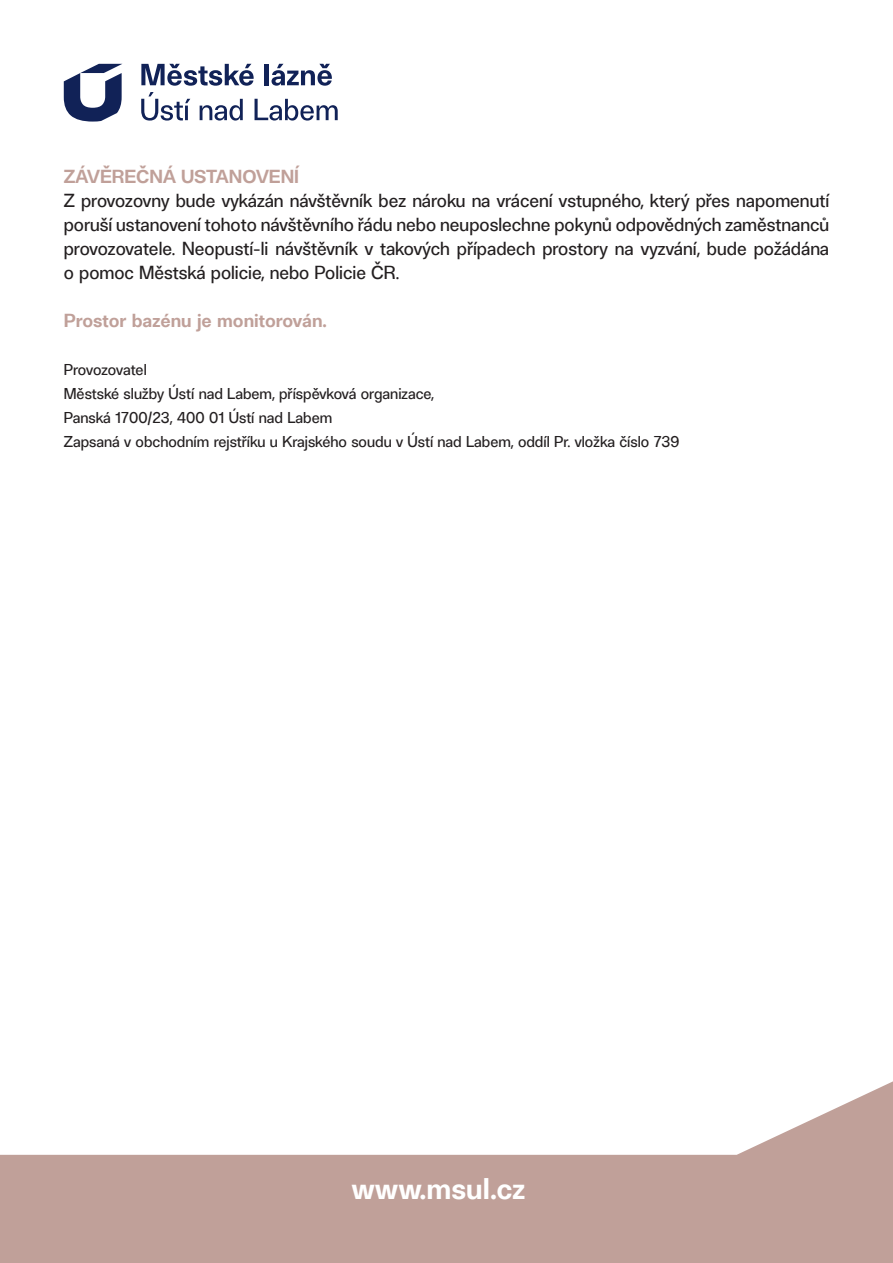
<style>
.page{position:relative;width:893px;height:1263px;background:#fff}
.page>*{position:absolute;margin:0;border:0;box-sizing:border-box;transform-origin:0 0}
.t1{font:700 28.5px "Louka Pro";color:#fff}
.t2{font:18px/24px "Louka Pro";color:#231f20;text-align:justify}
.t3{font:700 18px "Louka Pro";color:#c0a099}
.t4{font:15px/24px "Louka Pro";color:#231f20}
</style>
<div class="page">
<svg style="left:0;top:1081px;width:893px;height:182px;fill:#c0a099"></svg>
<svg style="left:64px;top:64px;width:58px;height:58px"></svg>
<svg style="left:141px;top:64px;width:113px;height:22px"></svg>
<hr style="left:265px;top:64px;width:4px;height:21px;background:#112257">
<svg style="left:272px;top:64px;width:60px;height:22px"></svg>
<svg style="left:141px;top:92px;width:49px;height:29px"></svg>
<svg style="left:200px;top:99px;width:43px;height:22px"></svg>
<svg style="left:255px;top:99px;width:83px;height:22px"></svg>
<p class="t3" style="left:64px;top:165px;width:237px">ZÁVĚREČNÁ USTANOVENÍ</p>
<p class="t2" style="left:64px;top:188px;width:767px">Z provozovny bude vykázán návštěvník bez nároku na vrácení vstupného, který přes napomenutí poruší ustanovení tohoto návštěvního řádu nebo neuposlechne pokynů odpovědných zaměstnanců provozovatele. Neopustí-li návštěvník v takových případech prostory na vyzvání, bude požádána o pomoc Městská policie, nebo Policie ČR.</p>
<p class="t3" style="left:64px;top:309px;width:265px">Prostor bazénu je monitorován.</p>
<p class="t4" style="left:64px;top:357px;width:617px">Provozovatel<br>Městské služby Ústí nad Labem, příspěvková organizace,<br>Panská 1700/23, 400 01 Ústí nad Labem<br>Zapsaná v obchodním rejstříku u Krajského soudu v Ústí nad Labem, oddíl Pr. vložka číslo 739</p>
<h1 class="t1" style="left:352px;top:1171px;width:175px">www.msul.cz</h1>
</div>
